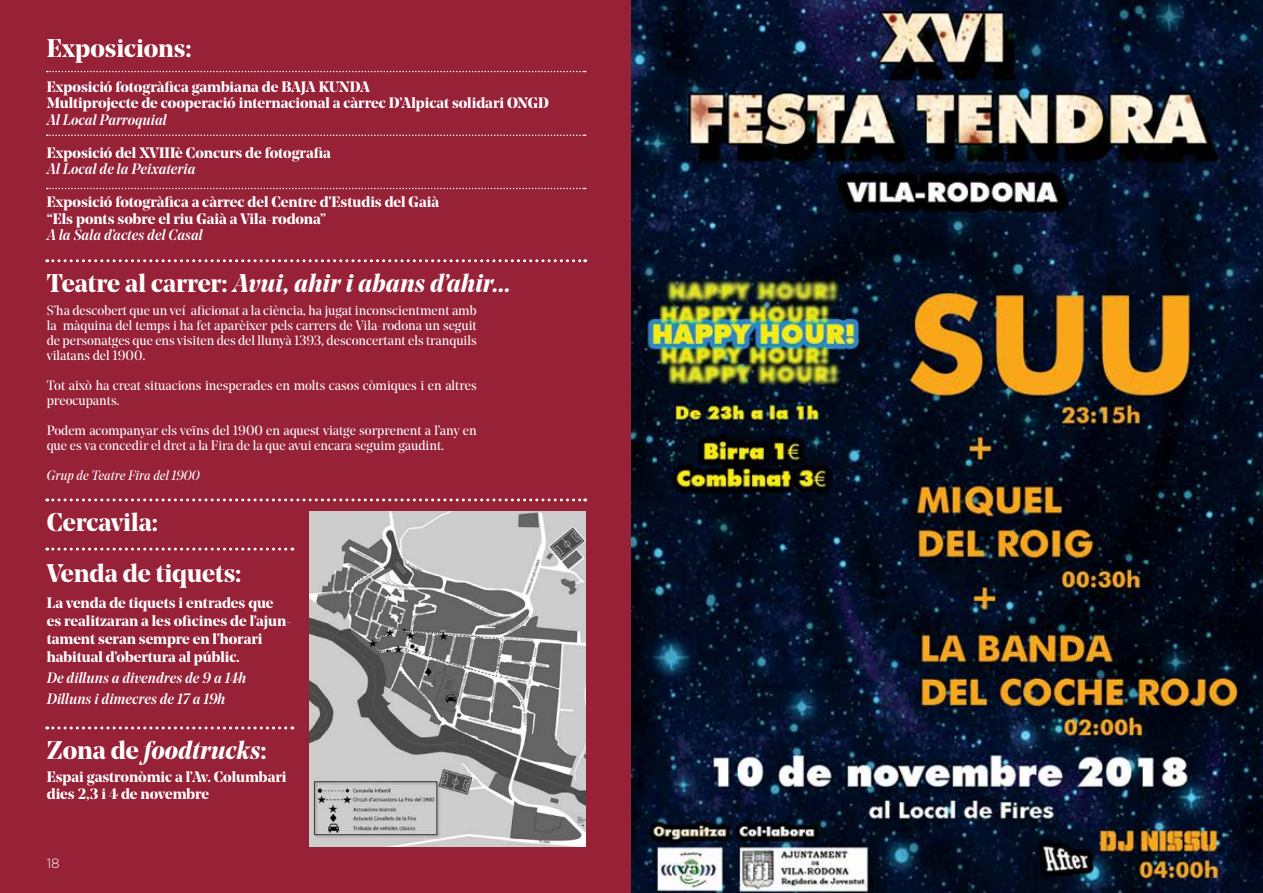
<style>
.page{position:relative;width:1263px;height:893px;background:#fff}
.page>*{position:absolute;margin:0;border:0;box-sizing:border-box;transform-origin:0 0}
.t1{font:italic 700 25.5px "Noe Display";color:#fff}
.t2{font:700 25.5px "Noe Display";color:#fff}
.t3{font:700 15px/16.5px "Noe Display";color:#fff}
.t4{font:italic 500 15px/21px "Noe Display";color:#fff}
.t5{font:13.5px/15px "Noe Display";color:#fff}
.t6{font:italic 13.5px "Noe Display";color:#fff}
.t7{font:300 13.5px "Gotham";color:#fff}
.s1{font-style:normal}
</style>
<div class="page">
<div style="left:0;top:0;width:631px;height:893px;background:#972137"></div>
<img style="left:631px;top:0;width:632px;height:893px">
<svg style="left:47px;top:71px;width:539px;height:1px"></svg>
<svg style="left:47px;top:498px;width:539px;height:3px"></svg>
<svg style="left:47px;top:259px;width:539px;height:3px"></svg>
<svg style="left:47px;top:726px;width:246px;height:3px"></svg>
<svg style="left:47px;top:548px;width:246px;height:3px"></svg>
<svg style="left:47px;top:135px;width:539px;height:1px"></svg>
<svg style="left:47px;top:188px;width:539px;height:1px"></svg>
<img style="left:309px;top:512px;width:276px;height:334px">
<h1 class="t2" style="left:47px;top:32px;width:146px">Exposicions:</h1>
<p class="t3" style="left:47px;top:78px;width:504px">Exposició fotogràfica gambiana de BAJA KUNDA<br>Multiprojecte de cooperació internacional a càrrec D’Alpicat solidari ONGD</p>
<p class="t4" style="left:47px;top:109px;width:121px">Al Local Parroquial</p>
<p class="t3" style="left:47px;top:144px;width:286px">Exposició del XVIIIè Concurs de fotografia</p>
<p class="t4" style="left:47px;top:158px;width:150px">Al Local de la Peixateria</p>
<p class="t3" style="left:47px;top:193px;width:394px">Exposició fotogràfica a càrrec del Centre d’Estudis del Gaià “Els ponts sobre el riu Gaià a Vila-rodona”</p>
<p class="t4" style="left:47px;top:224px;width:157px">A la Sala d’actes del Casal</p>
<h1 class="t1" style="left:47px;top:267px;width:466px"><span class="s1">Teatre al carrer:</span> Avui, ahir i abans d’ahir…</h1>
<p class="t5" style="left:47px;top:303px;width:431px;text-align:justify">S’ha descobert que un veí aficionat a la ciència, ha jugat inconscientment amb la màquina del temps i ha fet aparèixer pels carrers de Vila-rodona un seguit de personatges que ens visiten des del llunyà 1393, desconcertant els tranquils vilatans del 1900.</p>
<p class="t5" style="left:47px;top:378px;width:431px">Tot això ha creat situacions inesperades en molts casos còmiques i en altres preocupants.</p>
<p class="t5" style="left:47px;top:423px;width:431px">Podem acompanyar els veïns del 1900 en aquest viatge sorprenent a l’any en que es va concedir el dret a la Fira de la que avui encara seguim gaudint.</p>
<p class="t6" style="left:47px;top:467px;width:154px">Grup de Teatre Fira del 1900</p>
<h1 class="t2" style="left:47px;top:506px;width:113px">Cercavila:</h1>
<h1 class="t2" style="left:47px;top:557px;width:196px">Venda de tiquets:</h1>
<p class="t3" style="left:47px;top:594px;width:246px;line-height:18px">La venda de tiquets i entrades que es realitzaran a les oficines de l’ajun&shy;tament seran sempre en l’horari habitual d’obertura al públic.</p>
<p class="t4" style="left:47px;top:667px;width:201px">De dilluns a divendres de 9 a 14h<br>Dilluns i dimecres de 17 a 19h</p>
<h1 class="t1" style="left:47px;top:733px;width:221px"><span class="s1">Zona de</span> foodtrucks<span class="s1">:</span></h1>
<p class="t3" style="left:47px;top:769px;width:241px">Espai gastronòmic a l’Av. Columbari dies 2,3 i 4 de novembre</p>
<p class="t7" style="left:47px;top:855px;width:15px">18</p>
</div>
